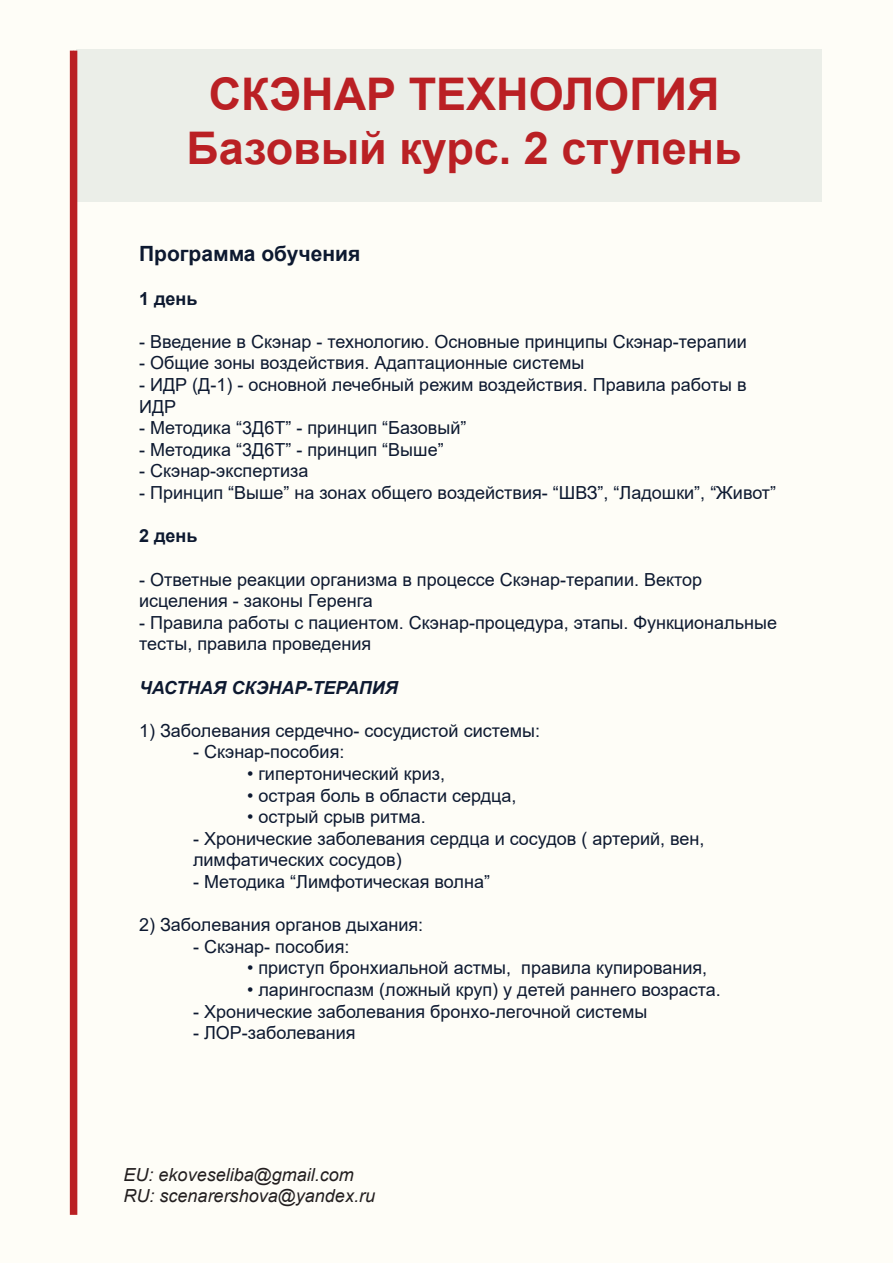
<style>
.page{position:relative;width:893px;height:1263px;background:#fefdf7}
.page>*{position:absolute;margin:0;border:0;box-sizing:border-box;transform-origin:0 0}
.t1{font:700 45px/54px "Arial";color:#ba2024;text-align:center}
.t2{font:700 21px "Arial";color:#0d1930}
.t3{font:18px/21.6px "Arial";color:#0d1930}
.t4{font:italic 18px/21.6px "Arial";color:#231f20}
.t5{font:italic 700 18px "Arial";color:#0d1930}
.t6{font:700 18px "Arial";color:#0d1930}
</style>
<div class="page">
<div style="left:76px;top:50px;width:745px;height:152px;background:#ebeee8"></div>
<div style="left:70px;top:51px;width:7px;height:1164px;background:#ba2024"></div>
<h1 class="t1" style="left:186px;top:68px;width:557px">СКЭНАР ТЕХНОЛОГИЯ<br>Базовый курс. 2 ступень</h1>
<p class="t2" style="left:139px;top:239px;width:223px">Программа обучения</p>
<p class="t6" style="left:139px;top:286px;width:60px">1 день</p>
<p class="t3" style="left:139px;top:331px;width:609px">- Введение в Скэнар - технологию. Основные принципы Скэнар-терапии</p>
<p class="t3" style="left:139px;top:352px;width:447px">- Общие зоны воздействия. Адаптационные системы</p>
<p class="t3" style="left:139px;top:374px;width:609px">- ИДР (Д-1) - основной лечебный режим воздействия. Правила работы в<br>ИДР</p>
<p class="t3" style="left:139px;top:417px;width:329px">- Методика “3Д6Т” - принцип “Базовый”</p>
<p class="t3" style="left:139px;top:439px;width:306px">- Методика “3Д6Т” - принцип “Выше”</p>
<p class="t3" style="left:139px;top:460px;width:171px">- Скэнар-экспертиза</p>
<p class="t3" style="left:139px;top:482px;width:639px">- Принцип “Выше” на зонах общего воздействия- “ШВЗ”, “Ладошки”, “Живот”</p>
<p class="t6" style="left:139px;top:523px;width:60px">2 день</p>
<p class="t3" style="left:139px;top:568px;width:565px">- Ответные реакции организма в процессе Скэнар-терапии. Вектор исцеления - законы Геренга</p>
<p class="t3" style="left:139px;top:611px;width:639px">- Правила работы с пациентом. Скэнар-процедура, этапы. Функциональные тесты, правила проведения</p>
<p class="t5" style="left:139px;top:675px;width:260px">ЧАСТНАЯ СКЭНАР-ТЕРАПИЯ</p>
<p class="t3" style="left:139px;top:719px;width:403px">1) Заболевания сердечно- сосудистой системы:</p>
<p class="t3" style="left:193px;top:741px;width:153px">- Скэнар-пособия:</p>
<p class="t3" style="left:247px;top:763px;width:199px">• гипертонический криз,</p>
<p class="t3" style="left:247px;top:784px;width:271px">• острая боль в области сердца,</p>
<p class="t3" style="left:247px;top:806px;width:180px">• острый срыв ритма.</p>
<p class="t3" style="left:193px;top:827px;width:513px">- Хронические заболевания сердца и сосудов ( артерий, вен, лимфатических сосудов)</p>
<p class="t3" style="left:193px;top:871px;width:298px">- Методика “Лимфотическая волна”</p>
<p class="t3" style="left:139px;top:914px;width:286px">2) Заболевания органов дыхания:</p>
<p class="t3" style="left:193px;top:935px;width:158px">- Скэнар- пособия:</p>
<p class="t3" style="left:247px;top:957px;width:462px">• приступ бронхиальной астмы, правила купирования,</p>
<p class="t3" style="left:247px;top:979px;width:475px">• ларингоспазм (ложный круп) у детей раннего возраста.</p>
<p class="t3" style="left:193px;top:1000px;width:456px">- Хронические заболевания бронхо-легочной системы</p>
<p class="t3" style="left:193px;top:1022px;width:164px">- ЛОР-заболевания</p>
<p class="t4" style="left:124px;top:1164px;width:253px">EU: ekoveseliba@gmail.com<br>RU: scenarershova@yandex.ru</p>
</div>
